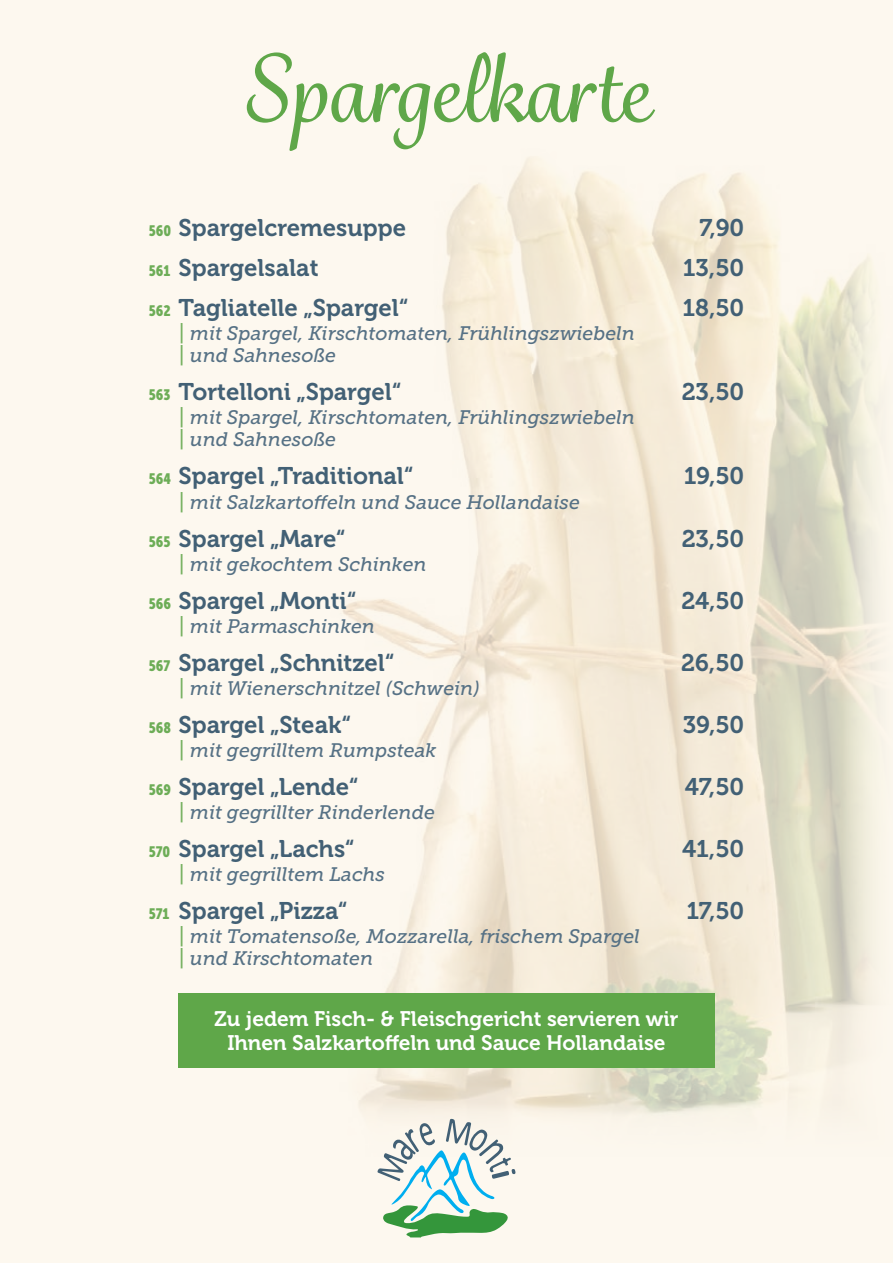
<style>
.page{position:relative;width:893px;height:1263px;background:#fdf8ef}
.page>*{position:absolute;margin:0;border:0;box-sizing:border-box;transform-origin:0 0}
.t1{font:500 90px "Grafolita Script";color:#5fa749}
.t2{font:24px "Museo 700";color:#426075}
.t3{font:21px/24px "Museo 700";color:#fff;text-align:center}
.t4{font:italic 19.5px/22px "Museo Slab 500";color:#567185}
.s1{font-family:"Museo Sans Cond 900";font-size:15px;color:#6dad57}
.s2{font-size:21.45px;color:#74b05f}
</style>
<div class="page">
<img style="left:262px;top:158px;width:616px;height:961px">
<div style="left:178px;top:993px;width:537px;height:74px;background:#5fa749"></div>
<svg style="left:377px;top:1119px;width:139px;height:118px"></svg>
<h1 class="t1" style="left:243px;top:31px;width:408px">Spargelkarte</h1>
<p class="t2" style="left:149px;top:214px;width:259px"><span class="s1">560</span> Spargelcremesuppe</p>
<p class="t2" style="left:699px;top:214px;width:46px">7,90</p>
<p class="t2" style="left:149px;top:254px;width:171px"><span class="s1">561</span> Spargelsalat</p>
<p class="t2" style="left:683px;top:254px;width:63px">13,50</p>
<p class="t2" style="left:149px;top:295px;width:261px"><span class="s1">562</span> Tagliatelle „Spargel“</p>
<p class="t2" style="left:682px;top:295px;width:63px">18,50</p>
<p class="t4" style="left:179px;top:323px;width:458px"><span class="s2">|</span> mit Spargel, Kirschtomaten, Frühlingszwiebeln <span class="s2">|</span> und Sahnesoße</p>
<p class="t2" style="left:149px;top:379px;width:254px"><span class="s1">563</span> Tortelloni „Spargel“</p>
<p class="t2" style="left:682px;top:379px;width:64px">23,50</p>
<p class="t4" style="left:179px;top:407px;width:458px"><span class="s2">|</span> mit Spargel, Kirschtomaten, Frühlingszwiebeln <span class="s2">|</span> und Sahnesoße</p>
<p class="t2" style="left:149px;top:463px;width:266px"><span class="s1">564</span> Spargel „Traditional“</p>
<p class="t2" style="left:684px;top:463px;width:62px">19,50</p>
<p class="t4" style="left:179px;top:491px;width:403px"><span class="s2">|</span> mit Salzkartoffeln und Sauce Hollandaise</p>
<p class="t2" style="left:149px;top:525px;width:198px"><span class="s1">565</span> Spargel „Mare“</p>
<p class="t2" style="left:682px;top:525px;width:64px">23,50</p>
<p class="t4" style="left:179px;top:553px;width:250px"><span class="s2">|</span> mit gekochtem Schinken</p>
<p class="t2" style="left:149px;top:587px;width:209px"><span class="s1">566</span> Spargel „Monti“</p>
<p class="t2" style="left:682px;top:587px;width:64px">24,50</p>
<p class="t4" style="left:179px;top:615px;width:198px"><span class="s2">|</span> mit Parmaschinken</p>
<p class="t2" style="left:149px;top:649px;width:247px"><span class="s1">567</span> Spargel „Schnitzel“</p>
<p class="t2" style="left:681px;top:649px;width:64px">26,50</p>
<p class="t4" style="left:179px;top:677px;width:303px"><span class="s2">|</span> mit Wienerschnitzel (Schwein)</p>
<p class="t2" style="left:149px;top:711px;width:204px"><span class="s1">568</span> Spargel „Steak“</p>
<p class="t2" style="left:683px;top:711px;width:63px">39,50</p>
<p class="t4" style="left:179px;top:739px;width:259px"><span class="s2">|</span> mit gegrilltem Rumpsteak</p>
<p class="t2" style="left:149px;top:773px;width:211px"><span class="s1">569</span> Spargel „Lende“</p>
<p class="t2" style="left:685px;top:773px;width:61px">47,50</p>
<p class="t4" style="left:179px;top:801px;width:258px"><span class="s2">|</span> mit gegrillter Rinderlende</p>
<p class="t2" style="left:149px;top:835px;width:207px"><span class="s1">570</span> Spargel „Lachs“</p>
<p class="t2" style="left:682px;top:835px;width:63px">41,50</p>
<p class="t4" style="left:179px;top:864px;width:208px"><span class="s2">|</span> mit gegrilltem Lachs</p>
<p class="t2" style="left:149px;top:897px;width:200px"><span class="s1">571</span> Spargel „Pizza“</p>
<p class="t2" style="left:686px;top:897px;width:59px">17,50</p>
<p class="t4" style="left:179px;top:926px;width:463px"><span class="s2">|</span> mit Tomatensoße, Mozzarella, frischem Spargel <span class="s2">|</span> und Kirschtomaten</p>
<p class="t3" style="left:215px;top:1007px;width:465px">Zu jedem Fisch- &amp; Fleischgericht servieren wir<br>Ihnen Salzkartoffeln und Sauce Hollandaise</p>
</div>
